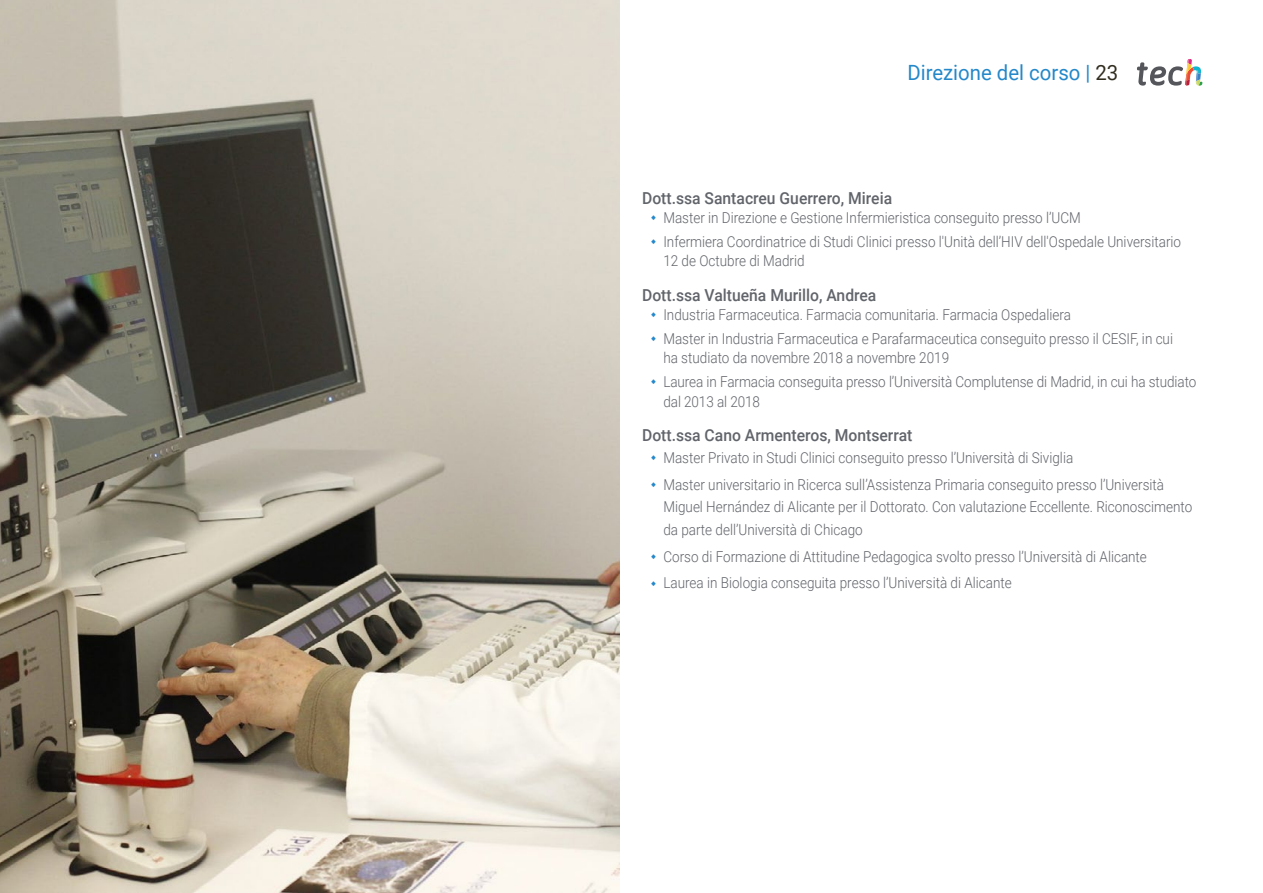
<style>
.page{position:relative;width:1263px;height:893px;background:#fff}
.page>*{position:absolute;margin:0;border:0;box-sizing:border-box;transform-origin:0 0}
.t1{font:21px "Roboto";color:#2488c9}
.t2{font:500 16.5px "Roboto";color:#61646a;scale:.95 1}
.t3{font:300 15px/23.7px "Roboto";color:#61646a;scale:.9 1}
.s1{color:#312e20}
</style>
<div class="page">
<svg style="left:1137px;top:59px;width:65px;height:27px"></svg>
<img style="left:0;top:0;width:620px;height:893px">
<h1 class="t1" style="left:907px;top:57px;width:213px">Direzione del corso | <span class="s1">23</span></h1>
<p class="t2" style="left:642px;top:186px;width:265px">Dott.ssa Santacreu Guerrero, Mireia</p>
<p class="t3" style="left:663px;top:205px;width:577px">Master in Direzione e Gestione Infermieristica conseguito presso l’UCM<br>Infermiera Coordinatrice di Studi Clinici presso l'Unità dell’HIV dell'Ospedale Universitario</p>
<p class="t3" style="left:663px;top:249px;width:159px">12 de Octubre di Madrid</p>
<p class="t2" style="left:642px;top:283px;width:248px">Dott.ssa Valtueña Murillo, Andrea</p>
<p class="t3" style="left:663px;top:302px;width:568px">Industria Farmaceutica. Farmacia comunitaria. Farmacia Ospedaliera<br>Master in Industria Farmaceutica e Parafarmaceutica conseguito presso il CESIF, in cui</p>
<p class="t3" style="left:663px;top:345px;width:594px">ha studiato da novembre 2018 a novembre 2019<br>Laurea in Farmacia conseguita presso l’Università Complutense di Madrid, in cui ha studiato</p>
<p class="t3" style="left:663px;top:389px;width:109px">dal 2013 al 2018</p>
<p class="t2" style="left:642px;top:423px;width:286px">Dott.ssa Cano Armenteros, Montserrat</p>
<p class="t3" style="left:663px;top:444px;width:558px;line-height:26.7px">Master Privato in Studi Clinici conseguito presso l’Università di Siviglia<br>Master universitario in Ricerca sull’Assistenza Primaria conseguito presso l’Università</p>
<p class="t3" style="left:663px;top:495px;width:589px;line-height:22.5px">Miguel Hernández di Alicante per il Dottorato. Con valutazione Eccellente. Riconoscimento da parte dell’Università di Chicago</p>
<p class="t3" style="left:663px;top:542px;width:539px;line-height:26.7px">Corso di Formazione di Attitudine Pedagogica svolto presso l’Università di Alicante<br>Laurea in Biologia conseguita presso l’Università di Alicante</p>
</div>
